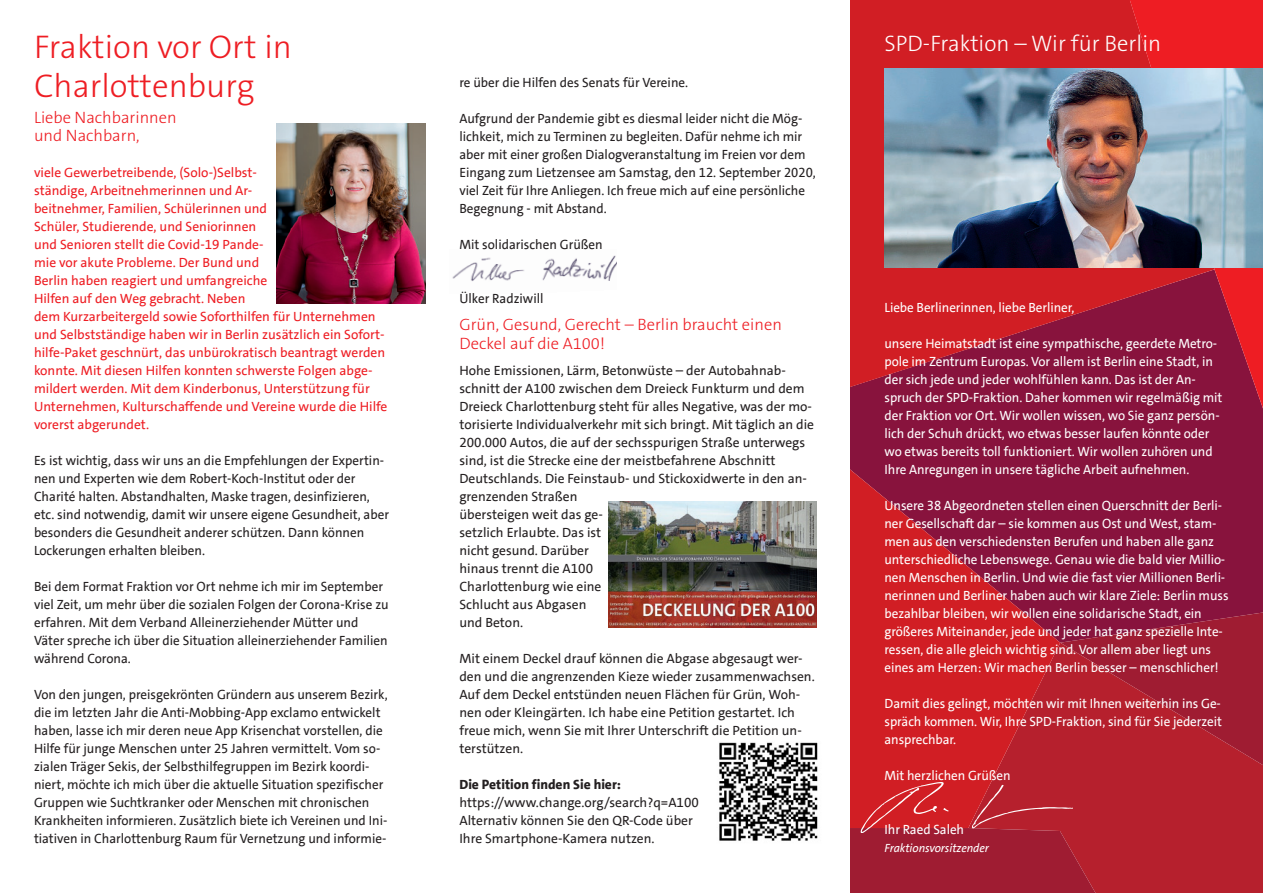
<style>
.page{position:relative;width:1263px;height:893px;background:#fff}
.page>*{position:absolute;margin:0;border:0;box-sizing:border-box;transform-origin:0 0}
.t1{font:300 33px/39px "The Sans B3";color:#ee1d23}
.t2{font:300 22.5px "The Sans B3";color:#fff}
.t3{font:300 16.5px/18px "The Sans B3";color:#ee1d23}
.t4{font:13.5px/18px "SPD The Sans";color:#231f20}
.t5{font:13.5px/18px "SPD The Sans";letter-spacing:-.005em;color:#fff}
.t6{font:13.5px/18px "SPD The Sans";color:#ee1d23}
.t7{font:800 13.5px "SPD The Sans";color:#231f20}
.t8{font:italic 12px "SPD The Sans";letter-spacing:-.005em;color:#fff}
</style>
<div class="page">
<img style="left:452px;top:255px;width:165px;height:26px">
<img style="left:277px;top:123px;width:148px;height:180px">
<img style="left:719px;top:742px;width:99px;height:99px">
<img style="left:608px;top:501px;width:208px;height:126px">
<div style="left:1156px;top:769px;width:107px;height:124px;background:#b6202d"></div>
<div style="left:1060px;top:410px;width:64px;height:72px;background:#88133d"></div>
<svg style="left:850px;top:410px;width:210px;height:331px;background:#af192f"></svg>
<svg style="left:850px;top:0;width:274px;height:410px;background:#bb1b2b"></svg>
<svg style="left:1060px;top:482px;width:203px;height:287px;background:#981836"></svg>
<svg style="left:1124px;top:0;width:139px;height:505px;background:#a81734"></svg>
<svg style="left:850px;top:741px;width:306px;height:152px;background:#b31e2d"></svg>
<img style="left:884px;top:68px;width:379px;height:199px">
<svg style="left:971px;top:784px;width:101px;height:44px;background:#bb2935"></svg>
<svg style="left:860px;top:781px;width:90px;height:52px;background:#cf2c33"></svg>
<p class="t1" style="left:34px;top:35px;width:259px">Fraktion vor Ort in<br>Charlottenburg</p>
<p class="t3" style="left:34px;top:112px;width:144px">Liebe Nachbarinnen und Nachbarn,</p>
<p class="t6" style="left:34px;top:164px;width:355px">viele Gewerbetreibende, (Solo-)Selbst-<br>ständige, Arbeitnehmerinnen und Ar-<br>beitnehmer, Familien, Schülerinnen und<br>Schüler, Studierende, und Seniorinnen<br>und Senioren stellt die Covid-19 Pande-<br>mie vor akute Probleme. Der Bund und<br>Berlin haben reagiert und umfangreiche<br>Hilfen auf den Weg gebracht. Neben<br>dem Kurzarbeitergeld sowie Soforthilfen für Unternehmen und Selbstständige haben wir in Berlin zusätzlich ein Sofort&shy;hilfe-Paket geschnürt, das unbürokratisch beantragt werden konnte. Mit diesen Hilfen konnten schwerste Folgen abge&shy;mildert werden. Mit dem Kinderbonus, Unterstützung für Unternehmen, Kulturschaffende und Vereine wurde die Hilfe vorerst abgerundet.</p>
<p class="t4" style="left:34px;top:452px;width:352px">Es ist wichtig, dass wir uns an die Empfehlungen der Expertin&shy;nen und Experten wie dem Robert-Koch-Institut oder der</p>
<p class="t4" style="left:34px;top:488px;width:356px">Charité halten. Abstandhalten, Maske tragen, desinfizieren, etc. sind notwendig, damit wir unsere eigene Gesundheit, aber besonders die Gesundheit anderer schützen. Dann können</p>
<p class="t4" style="left:34px;top:542px;width:172px">Lockerungen erhalten bleiben.</p>
<p class="t4" style="left:34px;top:578px;width:356px">Bei dem Format Fraktion vor Ort nehme ich mir im September viel Zeit, um mehr über die sozialen Folgen der Corona-Krise zu erfahren. Mit dem Verband Alleinerziehender Mütter und Väter spreche ich über die Situation alleinerziehender Familien während Corona.</p>
<p class="t4" style="left:34px;top:686px;width:355px">Von den jungen, preisgekrönten Gründern aus unserem Bezirk, die im letzten Jahr die Anti-Mobbing-App exclamo entwickelt haben, lasse ich mir deren neue App Krisenchat vorstellen, die Hilfe für junge Menschen unter 25 Jahren vermittelt. Vom so&shy;zialen Träger Sekis, der Selbsthilfegruppen im Bezirk koordi&shy;niert, möchte ich mich über die aktuelle Situation spezifischer Gruppen wie Suchtkranker oder Menschen mit chronischen Krankheiten informieren. Zusätzlich biete ich Vereinen und Ini&shy;tiativen in Charlottenburg Raum für Vernetzung und informie-</p>
<p class="t4" style="left:459px;top:74px;width:230px">re über die Hilfen des Senats für Vereine.</p>
<p class="t4" style="left:459px;top:110px;width:358px">Aufgrund der Pandemie gibt es diesmal leider nicht die Mög&shy;lichkeit, mich zu Terminen zu begleiten. Dafür nehme ich mir aber mit einer großen Dialogveranstaltung im Freien vor dem Eingang zum Lietzensee am Samstag, den 12. September 2020, viel Zeit für Ihre Anliegen. Ich freue mich auf eine persönliche Begegnung - mit Abstand.</p>
<p class="t4" style="left:459px;top:236px;width:145px">Mit solidarischen Grüßen</p>
<p class="t4" style="left:459px;top:290px;width:86px">Ülker Radziwill</p>
<p class="t3" style="left:459px;top:318px;width:324px;line-height:19.5px">Grün, Gesund, Gerecht – Berlin braucht einen<br>Deckel auf die A100!</p>
<p class="t4" style="left:459px;top:362px;width:356px">Hohe Emissionen, Lärm, Betonwüste – der Autobahnab&shy;schnitt der A100 zwischen dem Dreieck Funkturm und dem Dreieck Charlottenburg steht für alles Negative, was der mo&shy;torisierte Individualverkehr mit sich bringt. Mit täglich an die 200.000 Autos, die auf der sechsspurigen Straße unterwegs sind, ist die Strecke eine der meistbefahrene Abschnitt Deutschlands. Die Feinstaub- und Stickoxidwerte in den an&shy;grenzenden Straßen<br>übersteigen weit das ge-<br>setzlich Erlaubte. Das ist<br>nicht gesund. Darüber<br>hinaus trennt die A100<br>Charlottenburg wie eine<br>Schlucht aus Abgasen<br>und Beton.</p>
<p class="t4" style="left:459px;top:650px;width:357px">Mit einem Deckel drauf können die Abgase abgesaugt wer&shy;den und die angrenzenden Kieze wieder zusammenwachsen.<br>Auf dem Deckel entstünden neuen Flächen für Grün, Woh&shy;nen oder Kleingärten. Ich habe eine Petition gestartet. Ich freue mich, wenn Sie mit Ihrer Unterschrift die Petition un&shy;terstützen.</p>
<p class="t7" style="left:459px;top:776px;width:163px">Die Petition finden Sie hier:</p>
<p class="t4" style="left:459px;top:794px;width:241px">https://www.change.org/search?q=A100</p>
<p class="t4" style="left:459px;top:812px;width:235px">Alternativ können Sie den QR-Code über<br>Ihre Smartphone-Kamera nutzen.</p>
<p class="t2" style="left:884px;top:34px;width:278px">SPD-Fraktion – Wir für Berlin</p>
<p class="t5" style="left:884px;top:299px;width:191px">Liebe Berlinerinnen, liebe Berliner,</p>
<p class="t5" style="left:884px;top:335px;width:339px">unsere Heimatstadt ist eine sympathische, geerdete Metro&shy;pole im Zentrum Europas. Vor allem ist Berlin eine Stadt, in der sich jede und jeder wohlfühlen kann. Das ist der An&shy;spruch der SPD-Fraktion. Daher kommen wir regelmäßig mit der Fraktion vor Ort. Wir wollen wissen, wo Sie ganz persön&shy;lich der Schuh drückt, wo etwas besser laufen könnte oder wo etwas bereits toll funktioniert. Wir wollen zuhören und Ihre Anregungen in unsere tägliche Arbeit aufnehmen.</p>
<p class="t5" style="left:884px;top:497px;width:346px">Unsere 38 Abgeordneten stellen einen Querschnitt der Berli&shy;ner Gesellschaft dar – sie kommen aus Ost und West, stam&shy;men aus den verschiedensten Berufen und haben alle ganz unterschiedliche Lebenswege. Genau wie die bald vier Millio&shy;nen Menschen in Berlin. Und wie die fast vier Millionen Berli&shy;nerinnen und Berliner haben auch wir klare Ziele: Berlin muss bezahlbar bleiben, wir wollen eine solidarische Stadt, ein größeres Miteinander, jede und jeder hat ganz spezielle Inte&shy;ressen, die alle gleich wichtig sind. Vor allem aber liegt uns eines am Herzen: Wir machen Berlin besser – menschlicher!</p>
<p class="t5" style="left:884px;top:695px;width:339px;text-align:justify">Damit dies gelingt, möchten wir mit Ihnen weiterhin ins Ge&shy;spräch kommen. Wir, Ihre SPD-Fraktion, sind für Sie jederzeit ansprechbar.</p>
<p class="t5" style="left:884px;top:767px;width:128px">Mit herzlichen Grüßen</p>
<p class="t5" style="left:884px;top:821px;width:81px">Ihr Raed Saleh</p>
<p class="t8" style="left:884px;top:841px;width:106px">Fraktionsvorsitzender</p>
</div>
